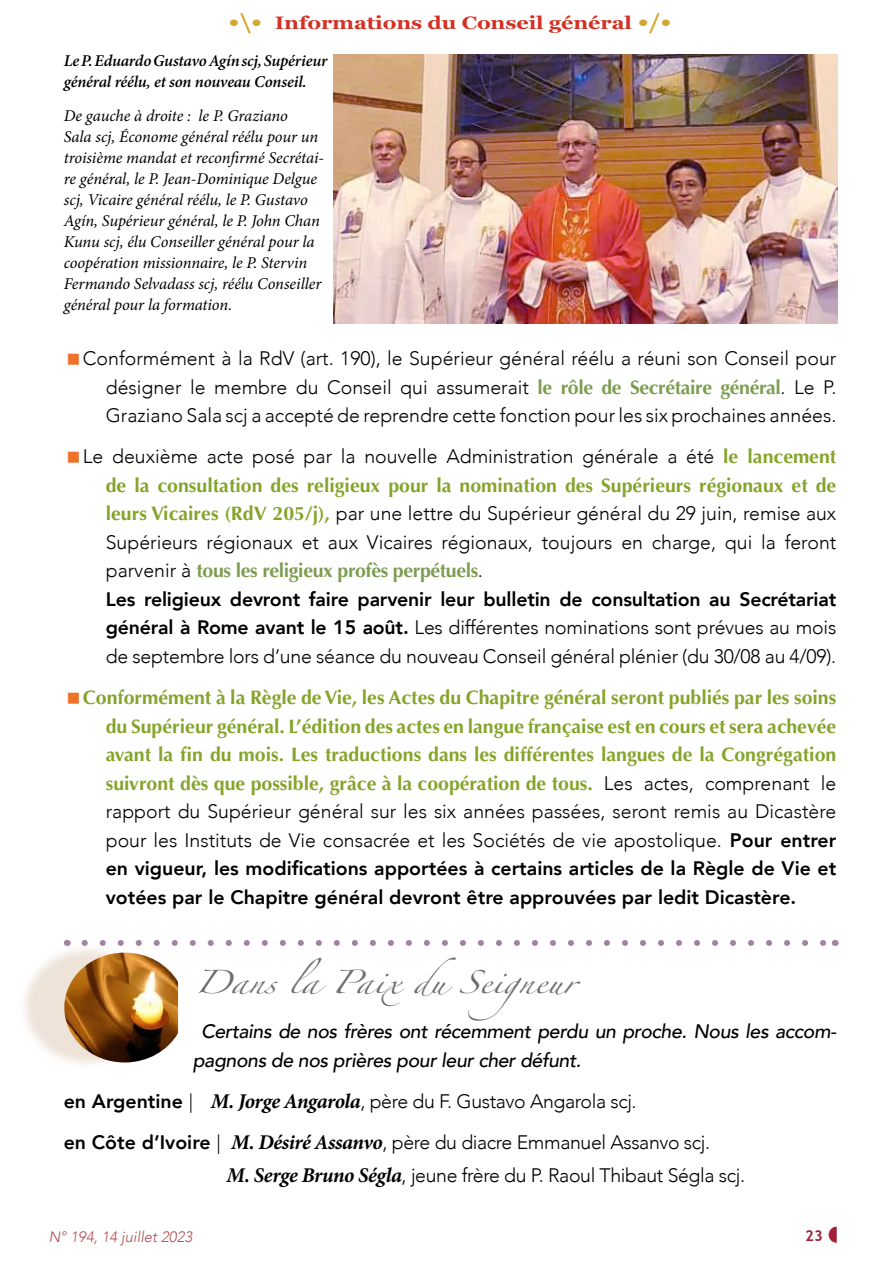
<style>
.page{position:relative;width:893px;height:1263px;background:#fff}
.page>*{position:absolute;margin:0;border:0;box-sizing:border-box;transform-origin:0 0}
.t1{font:21px "Zapfino";letter-spacing:-.005em;color:#6d6e71;scale:1.2 1}
.t2{font:300 19.5px/28.5px "Avenir";color:#000;text-align:justify}
.t3{font:700 19.5px/28.5px "Optima";color:#85a42a;text-align:justify}
.t4{font:800 19.5px/28.5px "Avenir";color:#000;text-align:justify}
.t5{font:300 19.5px/41.2px "Avenir";letter-spacing:-.02em;color:#000}
.t6{font:italic 500 19.5px/28.5px "Avenir";letter-spacing:-.02em;color:#000}
.t7{font:700 19.5px "Optima";letter-spacing:-.02em;color:#7d9d51}
.t8{font:700 18px "Georgia";letter-spacing:-.005em;color:#d23123;scale:1.2 1}
.t9{font:italic 16.5px/21px "Minion Pro";letter-spacing:-.005em;color:#000}
.t10{font:italic 600 16.5px/21px "Minion Pro";letter-spacing:-.015em;color:#000}
.t11{font:italic 300 15px "Avenir";color:#b14e52}
.t12{font:700 15px "Trebuchet MS";color:#a2203a}
.s1{font-size:21px;color:#d3a832}
.s2{font-family:"Optima";font-weight:700;color:#7d9d51}
.s3{font-family:"Optima";font-weight:700;color:#85a42a}
.s4{font-family:"Avenir";font-weight:300;color:#000}
.s5{font-weight:800}
.s6{font-weight:300}
.s7{font-family:"Minion Pro";font-weight:700;font-style:italic;font-size:21px}
</style>
<div class="page">
<img style="left:333px;top:54px;width:505px;height:269px">
<svg style="left:85px;top:940px;width:741px;height:6px"></svg>
<div style="left:18px;top:943px;width:130px;height:125px;background:#e8dacd;opacity:.75"></div>
<img style="left:64px;top:952px;width:114px;height:110px">
<p class="t8" style="left:229px;top:9px;width:371px"><span class="s1">•\•</span> Informations du Conseil général <span class="s1">•/•</span></p>
<p class="t10" style="left:64px;top:50px;width:265px">Le P. Eduardo Gustavo Agín scj, Supérieur général réélu, et son nouveau Conseil.</p>
<p class="t9" style="left:64px;top:105px;width:262px">De gauche à droite : le P. Graziano<br>Sala scj, Économe général réélu pour un troisième mandat et reconfirmé Secrétai&shy;re général, le P. Jean-Dominique Delgue scj, Vicaire général réélu, le P. Gustavo Agín, Supérieur général, le P. John Chan Kunu scj, élu Conseiller général pour la coopération missionnaire, le P. Stervin Fermando Selvadass scj, réélu Conseiller général pour la formation.</p>
<p class="t2" style="left:106px;top:344px;width:732px;text-indent:-23px">Conformément à la RdV (art. 190), le Supérieur général réélu a réuni son Conseil pour désigner le membre du Conseil qui assumerait <span class="s2">le rôle de Secrétaire général</span>. Le P.<br>Graziano Sala scj a accepté de reprendre cette fonction pour les six prochaines années.</p>
<p class="t2" style="left:83px;top:442px;width:755px">Le deuxième acte posé par la nouvelle Administration générale a été <span class="s3">le lancement</span></p>
<p class="t3" style="left:106px;top:471px;width:732px">de la consultation des religieux pour la nomination des Supérieurs régionaux et de</p>
<p class="t2" style="left:106px;top:499px;width:732px"><span class="s3">leurs Vicaires (RdV 205/j),</span> par une lettre du Supérieur général du 29 juin, remise aux<br>Supérieurs régionaux et aux Vicaires régionaux, toujours en charge, qui la feront</p>
<p class="t7" style="left:106px;top:559px;width:379px"><span class="s4">parvenir à</span> tous les religieux profès perpétuels<span class="s4">.</span></p>
<p class="t2" style="left:106px;top:585px;width:732px"><span class="s5">Les religieux devront faire parvenir leur bulletin de consultation au Secrétariat général à Rome avant le 15 août.</span> Les différentes nominations sont prévues au mois de septembre lors d’une séance du nouveau Conseil général plénier (du 30/08 au 4/09).</p>
<p class="t3" style="left:106px;top:683px;width:732px;text-indent:-23px">Conformément à la Règle de Vie, les Actes du Chapitre général seront publiés par les soins du Supérieur général. L’édition des actes en langue française est en cours et sera achevée avant la fin du mois. Les traductions dans les différentes langues de la Congrégation suivront dès que possible, grâce à la coopération de tous. <span class="s4">Les actes, comprenant le</span></p>
<p class="t4" style="left:106px;top:797px;width:732px"><span class="s6">rapport du Supérieur général sur les six années passées, seront remis au Dicastère pour les Instituts de Vie consacrée et les Sociétés de vie apostolique.</span> Pour entrer en vigueur, les modifications apportées à certains articles de la Règle de Vie et votées par le Chapitre général devront être approuvées par ledit Dicastère.</p>
<p class="t1" style="left:195px;top:973px;width:319px">Dans la Paix du Seigneur</p>
<p class="t6" style="left:193px;top:1018px;width:645px;text-indent:8px">Certains de nos frères ont récemment perdu un proche. Nous les accom&shy;pagnons de nos prières pour leur cher défunt.</p>
<p class="t5" style="left:64px;top:1081px;width:648px"><span class="s5">en Argentine</span> | <span class="s7">M. Jorge Angarola</span>, père du F. Gustavo Angarola scj.<br><span class="s5">en Côte d’Ivoire</span> | <span class="s7">M. Désiré Assanvo</span>, père du diacre Emmanuel Assanvo scj.</p>
<p class="t5" style="left:226px;top:1155px;width:520px"><span class="s7">M. Serge Bruno Ségla</span>, jeune frère du P. Raoul Thibaut Ségla scj.</p>
<p class="t11" style="left:49px;top:1228px;width:145px">N° 194, 14 juillet 2023</p>
<p class="t12" style="left:805px;top:1226px;width:19px">23</p>
</div>
